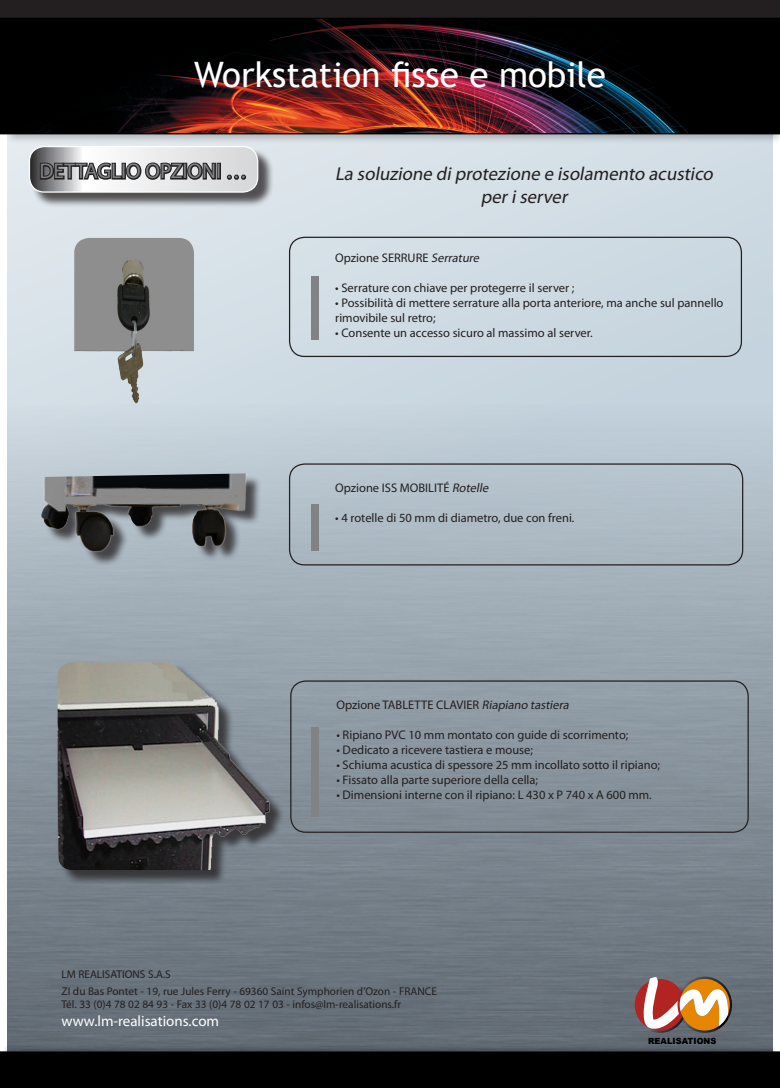
<style>
.page{position:relative;width:780px;height:1088px;background:#fff}
.page>*{position:absolute;margin:0;border:0;box-sizing:border-box;transform-origin:0 0}
.t1{font:35px "Trebuchet MS";color:#fff}
.t2{font:35px "Myriad Pro";color:#fff}
.t3{font:21.25px "Myriad Pro";color:#808285}
.t4{font:italic 18.75px/22.5px "Myriad Pro";color:#231f20;text-align:center}
.Normal_e{font:15px "Myriad Pro";color:#fff}
.t5{font:12.5px/15px "Myriad Pro";color:#231f20}
.Normal_e-2{font:11.25px "Myriad Pro";color:#231f20}
.t6{font:900 8.5px "Arial";color:#000}
.s1{font-style:italic}
</style>
<div class="page">
<div style="left:7px;top:0;width:765px;height:1051px;background:linear-gradient(to right,#dee6ec,#c8d6df)"></div>
<img style="left:7px;top:404px;width:765px;height:641px">
<div style="left:5px;top:5px;width:775px;height:140px;background:#231f20;opacity:.25"></div>
<div style="left:3px;top:1045px;width:773px;height:36px;background:#231f20;opacity:.25"></div>
<svg style="left:0;top:0;width:780px;height:134px"></svg>
<div style="left:0;top:1051px;width:780px;height:37px;background:#000"></div>
<svg style="left:632px;top:976px;width:100px;height:57px"></svg>
<div style="left:31px;top:148px;width:243px;height:60px;background:#231f20;opacity:.75"></div>
<svg style="left:29px;top:146px;width:229px;height:46px"></svg>
<div style="left:29px;top:146px;width:229px;height:47px;border:1px solid #fff;border-radius:15px"></div>
<div style="left:289px;top:463px;width:454px;height:102px;border:1px solid #231f20;border-radius:15px"></div>
<div style="left:311px;top:504px;width:7px;height:47px;background:#808285"></div>
<div style="left:289px;top:237px;width:453px;height:120px;border:1px solid #231f20;border-radius:15px"></div>
<div style="left:311px;top:276px;width:7px;height:64px;background:#808285"></div>
<img style="left:74px;top:238px;width:120px;height:170px">
<img style="left:30px;top:473px;width:234px;height:97px">
<div style="left:290px;top:680px;width:458px;height:153px;border:1px solid #231f20;border-radius:15px"></div>
<div style="left:59px;top:664px;width:226px;height:221px;background:#231f20;opacity:.75"></div>
<img style="left:58px;top:662px;width:219px;height:208px">
<div style="left:311px;top:727px;width:7px;height:90px;background:#808285"></div>
<p class="t1" style="left:194px;top:53px;width:413px">Workstation fisse e mobile</p>
<h1 class="t2" style="left:308px;top:59px;width:315px">Concepteur Fabricant</h1>
<p class="t3" style="left:39px;top:158px;width:209px">DETTAGLIO OPZIONI …</p>
<p class="t4" style="left:335px;top:163px;width:383px">La soluzione diprotezione e isolamento acustico periserver</p>
<p class="t5" style="left:335px;top:250px;width:148px">Opzione SERRURE <span class="s1">Serrature</span></p>
<p class="t5" style="left:335px;top:280px;width:241px">• Serrature con chiave per protegerre il server ;</p>
<p class="t5" style="left:335px;top:295px;width:390px">• Possibilità di mettere serrature alla porta anteriore, ma anche sul pannello rimovibile sul retro;</p>
<p class="t5" style="left:335px;top:325px;width:259px">• Consente un accesso sicuro al massimo al server.</p>
<p class="t5" style="left:335px;top:480px;width:157px">Opzione ISS MOBILITÉ <span class="s1">Rotelle</span></p>
<p class="t5" style="left:335px;top:510px;width:241px">• 4 rotelle di 50 mm di diametro, due con freni.</p>
<p class="t5" style="left:336px;top:697px;width:236px">Opzione TABLETTE CLAVIER <span class="s1">Riapiano tastiera</span></p>
<p class="t5" style="left:336px;top:727px;width:293px">• Ripiano PVC 10 mm montato con guide di scorrimento;</p>
<p class="t5" style="left:336px;top:742px;width:198px">• Dedicato a ricevere tastiera e mouse;</p>
<p class="t5" style="left:336px;top:757px;width:325px">• Schiuma acustica di spessore 25 mm incollato sotto il ripiano;</p>
<p class="t5" style="left:336px;top:772px;width:203px">• Fissato alla parte superiore della cella;</p>
<p class="t5" style="left:336px;top:787px;width:317px">• Dimensioni interne con il ripiano: L 430 x P 740 x A 600 mm.</p>
<p class="Normal_e-2" style="left:61px;top:967px;width:111px">LM REALISATIONS S.A.S</p>
<p class="Normal_e-2" style="left:61px;top:984px;width:377px">ZI du Bas Pontet - 19, rue Jules Ferry - 69360 Saint Symphorien d’Ozon - FRANCE</p>
<p class="Normal_e-2" style="left:61px;top:997px;width:341px">Tél. 33 (0)4 78 02 84 93 - Fax 33 (0)4 78 02 17 03 - infos@lm-realisations.fr</p>
<p class="Normal_e" style="left:61px;top:1012px;width:159px">www.lm-realisations.com</p>
<p class="t6" style="left:648px;top:1036px;width:70px">REALISATIONS</p>
</div>
